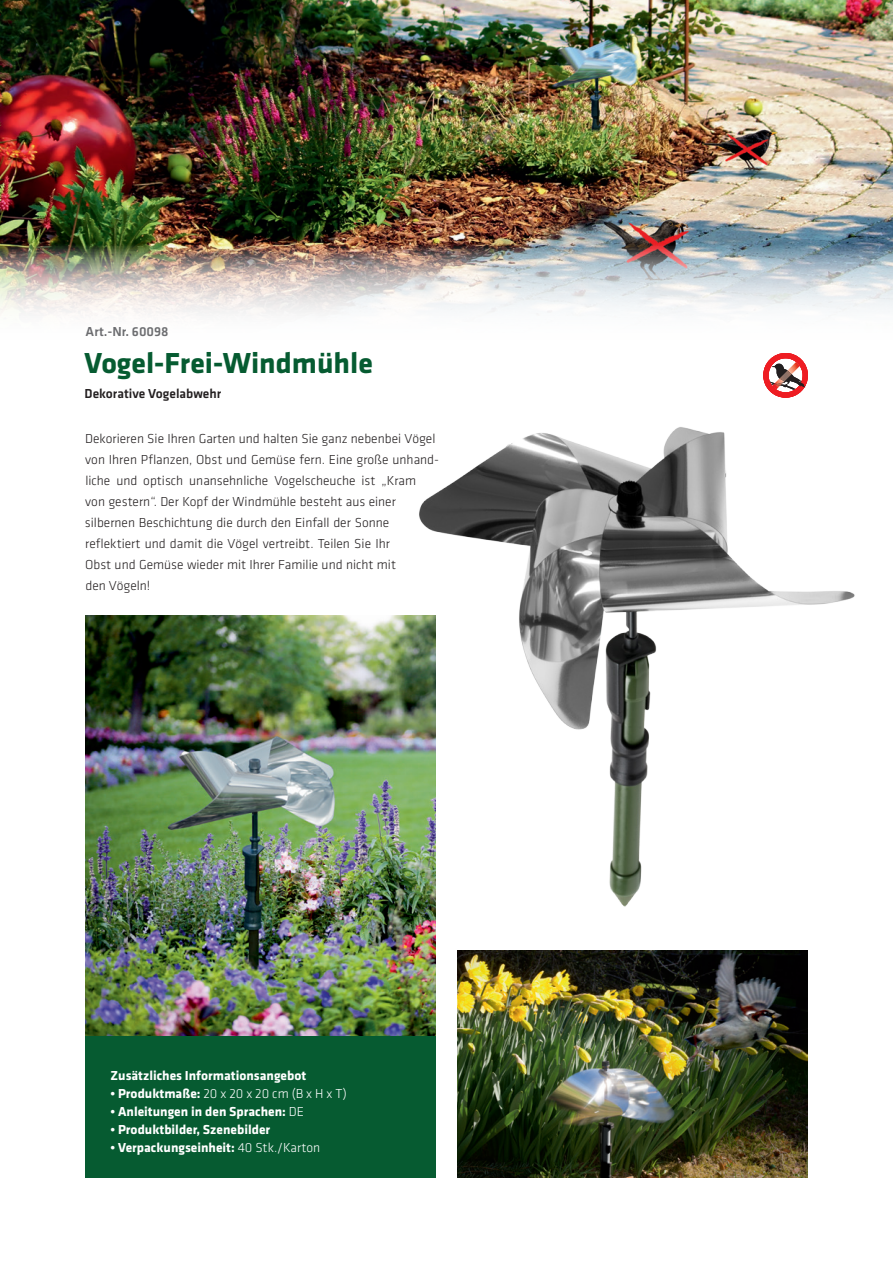
<style>
.page{position:relative;width:893px;height:1263px;background:#fff}
.page>*{position:absolute;margin:0;border:0;box-sizing:border-box;transform-origin:0 0}
.t1{font:30px "Klavika Bold OSF";color:#065b31}
.t2{font:300 13.5px/21px "Klavika";color:#231f20}
.t3{font:13.5px "Klavika Bold OSF";color:#fff}
.t4{font:300 13.5px "Klavika";letter-spacing:-.005em;color:#fff}
.t5{font:500 13.5px "Klavika";color:#231f20}
.t6{font:500 13.5px "Klavika";color:#6c6d70}
.s1{font-family:"Klavika Bold OSF";font-weight:400}
.s2{font-family:"Klavika";font-weight:300}
</style>
<div class="page">
<img style="left:85px;top:615px;width:351px;height:422px">
<img style="left:457px;top:950px;width:351px;height:228px">
<img style="left:0;top:0;width:893px;height:244px">
<img style="left:0;top:244px;width:893px;height:70px">
<div style="left:85px;top:1037px;width:351px;height:141px;background:#065b31"></div>
<svg style="left:763px;top:353px;width:45px;height:35px"></svg>
<img style="left:772px;top:362px;width:28px;height:26px">
<img style="left:773px;top:370px;width:19px;height:18px">
<img style="left:360px;top:388px;width:495px;height:535px">
<p class="t6" style="left:86px;top:324px;width:84px">Art.-Nr. 60098</p>
<p class="t1" style="left:85px;top:346px;width:290px">Vogel-Frei-Windmühle</p>
<p class="t5" style="left:85px;top:386px;width:138px">Dekorative Vogelabwehr</p>
<p class="t2" style="left:85px;top:428px;width:356px">Dekorieren Sie Ihren Garten und halten Sie ganz nebenbei Vögel von Ihren Pflanzen, Obst und Gemüse fern. Eine große unhand&shy;liche und optisch unansehnliche Vogelscheuche ist „Kram<br>von gestern“. Der Kopf der Windmühle besteht aus einer silbernen Beschichtung die durch den Einfall der Sonne reflektiert und damit die Vögel vertreibt. Teilen Sie Ihr<br>Obst und Gemüse wieder mit Ihrer Familie und nicht mit<br>den Vögeln!</p>
<p class="t3" style="left:111px;top:1068px;width:197px">Zusätzliches Informationsangebot</p>
<p class="t4" style="left:111px;top:1087px;width:238px"><span class="s1">• Produktmaße:</span> 20 x 20 x 20 cm (B x H x T)</p>
<p class="t3" style="left:111px;top:1104px;width:195px">• Anleitungen in den Sprachen: <span class="s2">DE</span></p>
<p class="t3" style="left:111px;top:1122px;width:161px">• Produktbilder, Szenebilder</p>
<p class="t3" style="left:111px;top:1140px;width:211px">• Verpackungseinheit: <span class="s2">40 Stk./Karton</span></p>
</div>
